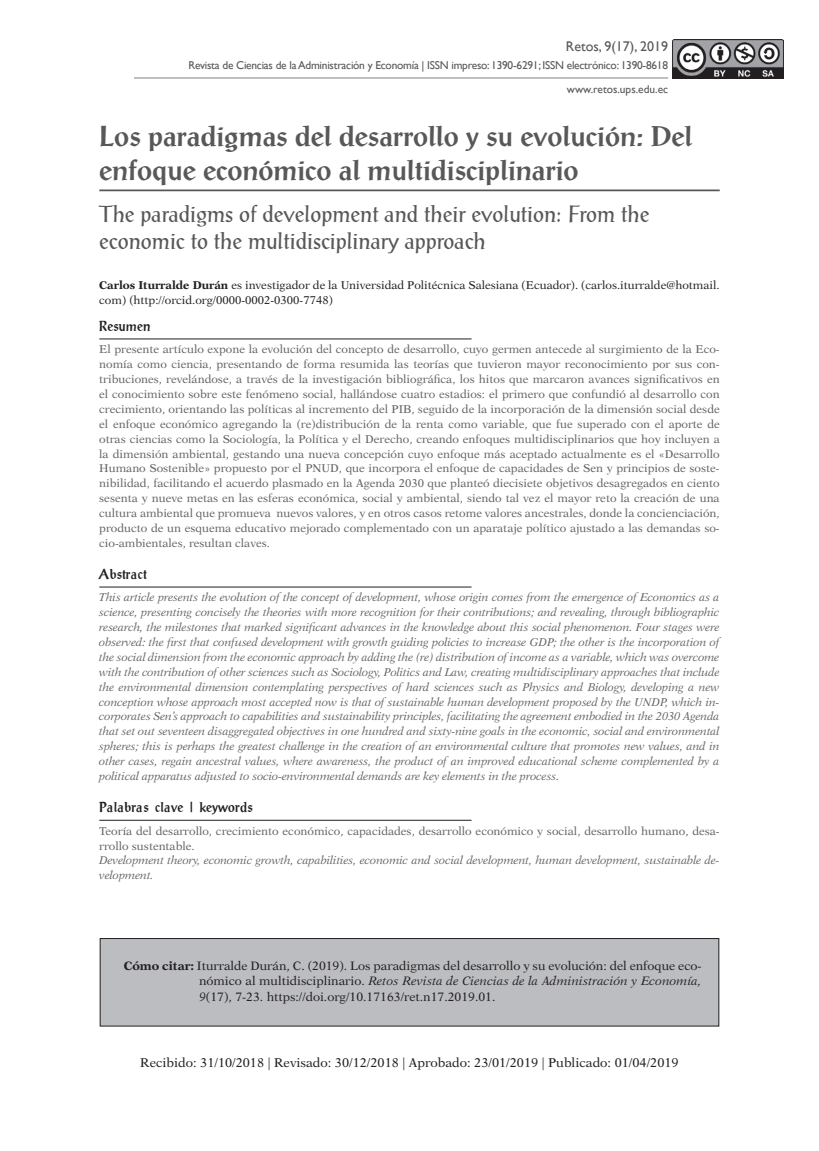
<style>
.page{position:relative;width:819px;height:1151px;background:#fff}
.page>*{position:absolute;margin:0;border:0;box-sizing:border-box;transform-origin:0 0}
.Título_español_ok{font:700 28px/33.6px "Post Antiqua";color:#57585a}
.Título_inglés_Ok{font:22.75px/27.3px "Post Antiqua";color:#57585a}
.Titulo_resumen_ok{font:600 15.4px "Post Antiqua";color:#231f20;scale:.91 1}
.t1{font:14px "Gill Sans";color:#57585a}
.fechas_envío_y_recep{font:12.78px "New Aster LT Std";color:#231f20}
.forma_sugerida{font:12.25px/15.8px "New Aster LT Std";color:#231f20;text-align:justify}
.Abstract_ok{font:italic 11.38px/14.9px "New Aster LT Std";letter-spacing:-.015em;color:#636366;text-align:justify}
.Resumen_ok{font:11.38px/14.9px "New Aster LT Std";color:#636366;text-align:justify}
.Mail_ok{font:11.38px/14.9px "New Aster LT Std";color:#231f20}
.t2{font:11.38px/24px "Gill Sans";letter-spacing:-.02em;color:#57585a;text-align:right}
.s1{font-weight:700}
.s2{font-style:italic}
</style>
<div class="page">
<div style="left:100px;top:938px;width:618px;height:88px;background:#bcbdc0"></div>
<div style="left:100px;top:938px;width:619px;height:88px;border:1px solid #231f20"></div>
<img style="left:672px;top:40px;width:111px;height:38px">
<hr style="left:134px;top:78px;width:534px;height:1px;background:#808285">
<hr style="left:99px;top:189px;width:620px;height:2px;background:#57585a">
<hr style="left:99px;top:338px;width:372px;height:1px;background:#231f20">
<hr style="left:99px;top:587px;width:372px;height:1px;background:#231f20">
<hr style="left:99px;top:820px;width:372px;height:1px;background:#231f20">
<p class="t1" style="left:566px;top:38px;width:104px">Retos, 9(17), 2019</p>
<p class="t2" style="left:188px;top:53px;width:481px">Revista de Ciencias de la Administración y Economía | ISSN impreso: 1390-6291; ISSN electrónico: 1390-8618 www.retos.ups.edu.ec</p>
<p class="Título_español_ok" style="left:99px;top:119px;width:594px">Los paradigmas del desarrollo y su evolución: Del enfoque económico al multidisciplinario</p>
<p class="Título_inglés_Ok" style="left:99px;top:200px;width:551px">The paradigms of development and their evolution: From the economic to the multidisciplinary approach</p>
<p class="Mail_ok" style="left:99px;top:277px;width:622px"><span class="s1">Carlos Iturralde Durán</span> es investigador de la Universidad Politécnica Salesiana (Ecuador). (carlos.iturralde@hotmail. com) (http://orcid.org/0000-0002-0300-7748)</p>
<p class="Titulo_resumen_ok" style="left:99px;top:318px;width:58px">Resumen</p>
<p class="Resumen_ok" style="left:99px;top:342px;width:622px">El presente artículo expone la evolución del concepto de desarrollo, cuyo germen antecede al surgimiento de la Eco&shy;nomía como ciencia, presentando de forma resumida las teorías que tuvieron mayor reconocimiento por sus con&shy;tribuciones, revelándose, a través de la investigación bibliográfica, los hitos que marcaron avances significativos en el conocimiento sobre este fenómeno social, hallándose cuatro estadios: el primero que confundió al desarrollo con crecimiento, orientando las políticas al incremento del PIB, seguido de la incorporación de la dimensión social desde el enfoque económico agregando la (re)distribución de la renta como variable, que fue superado con el aporte de otras ciencias como la Sociología, la Política y el Derecho, creando enfoques multidisciplinarios que hoy incluyen a la dimensión ambiental, gestando una nueva concepción cuyo enfoque más aceptado actualmente es el «Desarrollo Humano Sostenible» propuesto por el PNUD, que incorpora el enfoque de capacidades de Sen y principios de soste&shy;nibilidad, facilitando el acuerdo plasmado en la Agenda 2030 que planteó diecisiete objetivos desagregados en ciento sesenta y nueve metas en las esferas económica, social y ambiental, siendo tal vez el mayor reto la creación de una cultura ambiental que promueva nuevos valores, y en otros casos retome valores ancestrales, donde la concienciación, producto de un esquema educativo mejorado complementado con un aparataje político ajustado a las demandas so&shy;cio-ambientales, resultan claves.</p>
<p class="Titulo_resumen_ok" style="left:99px;top:566px;width:54px">Abstract</p>
<p class="Abstract_ok" style="left:99px;top:590px;width:622px">This article presents the evolution of the concept of development, whose origin comes from the emergence of Economics as a science, presenting concisely the theories with more recognition for their contributions; and revealing, through bibliographic research, the milestones that marked significant advances in the knowledge about this social phenomenon. Four stages were observed: the first that confused development with growth guiding policies to increase GDP; the other is the incorporation of the social dimension from the economic approach by adding the (re) distribution of income as a variable, which was overcome with the contribution of other sciences such as Sociology, Politics and Law, creating multidisciplinary approaches that include the environmental dimension contemplating perspectives of hard sciences such as Physics and Biology, developing a new conception whose approach most accepted now is that of sustainable human development proposed by the UNDP, which in&shy;corporates Sen’s approach to capabilities and sustainability principles, facilitating the agreement embodied in the 2030 Agenda that set out seventeen disaggregated objectives in one hundred and sixty-nine goals in the economic, social and environmental spheres; this is perhaps the greatest challenge in the creation of an environmental culture that promotes new values, and in other cases, regain ancestral values, where awareness, the product of an improved educational scheme complemented by a political apparatus adjusted to socio-environmental demands are key elements in the process.</p>
<p class="Titulo_resumen_ok" style="left:99px;top:799px;width:170px">Palabras clave | keywords</p>
<p class="Resumen_ok" style="left:99px;top:823px;width:622px">Teoría del desarrollo, crecimiento económico, capacidades, desarrollo económico y social, desarrollo humano, desa&shy;rrollo sustentable.</p>
<p class="Abstract_ok" style="left:99px;top:853px;width:622px">Development theory, economic growth, capabilities, economic and social development, human development, sustainable de&shy;velopment.</p>
<p class="forma_sugerida" style="left:199px;top:957px;width:504px;text-indent:-75px"><span class="s1">Cómo citar:</span> Iturralde Durán, C. (2019). Los paradigmas del desarrollo y su evolución: del enfoque eco&shy;nómico al multidisciplinario. <span class="s2">Retos Revista de Ciencias de la Administración y Economía, 9</span>(17), 7-23. https://doi.org/10.17163/ret.n17.2019.01.</p>
<p class="fechas_envío_y_recep" style="left:140px;top:1055px;width:540px">Recibido: 31/10/2018 | Revisado: 30/12/2018 | Aprobado: 23/01/2019 | Publicado: 01/04/2019</p>
</div>
